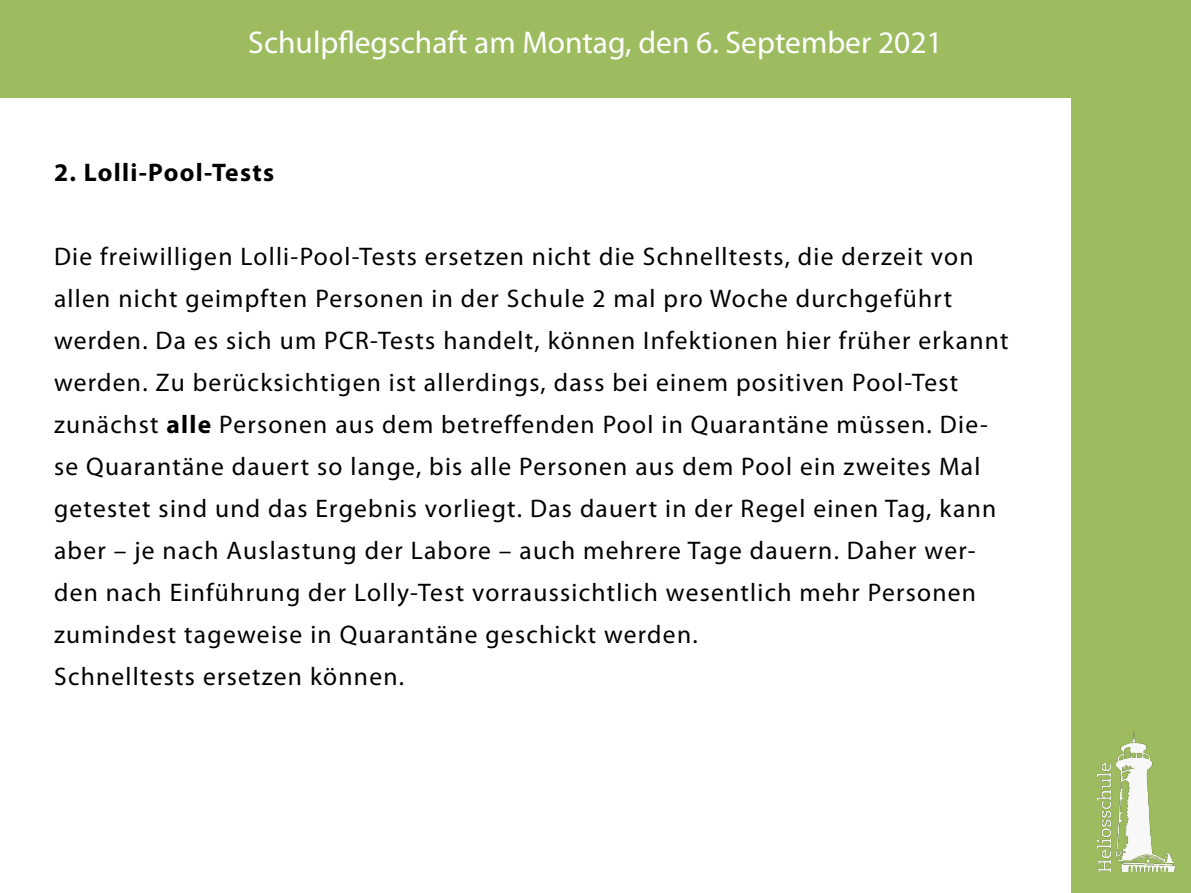
<style>
.page{position:relative;width:1191px;height:893px;background:#fff}
.page>*{position:absolute;margin:0;border:0;box-sizing:border-box;transform-origin:0 0}
.t1{font:31.5px "Myriad Pro";color:#fff}
.t2{font:25.5px/42px "Myriad Pro";letter-spacing:.05em;color:#000}
.t3{font:700 25.5px "Myriad Pro";color:#000}
.s1{font-weight:700}
</style>
<div class="page">
<div style="left:0;top:0;width:1191px;height:98px;background:#9dbc5f"></div>
<div style="left:1071px;top:0;width:120px;height:893px;background:#9dbc5f"></div>
<img style="left:1097px;top:731px;width:78px;height:140px">
<p class="t1" style="left:248px;top:23px;width:696px">Schulpflegschaft am Montag, den 6. September 2021</p>
<p class="t3" style="left:54px;top:155px;width:222px">2. Lolli-Pool-Tests</p>
<p class="t2" style="left:54px;top:235px;width:956px">Die freiwilligen Lolli-Pool-Tests ersetzen nicht die Schnelltests, die derzeit von allen nicht geimpften Personen in der Schule 2 mal pro Woche durchgeführt werden. Da es sich um PCR-Tests handelt, können Infektionen hier früher erkannt werden. Zu berücksichtigen ist allerdings, dass bei einem positiven Pool-Test zunächst <span class="s1">alle</span> Personen aus dem betreffenden Pool in Quarantäne müssen. Die&shy;se Quarantäne dauert so lange, bis alle Personen aus dem Pool ein zweites Mal getestet sind und das Ergebnis vorliegt. Das dauert in der Regel einen Tag, kann aber – je nach Auslastung der Labore – auch mehrere Tage dauern. Daher wer&shy;den nach Einführung der Lolly-Test vorraussichtlich wesentlich mehr Personen zumindest tageweise in Quarantäne geschickt werden.<br>Schnelltests ersetzen können.</p>
</div>
